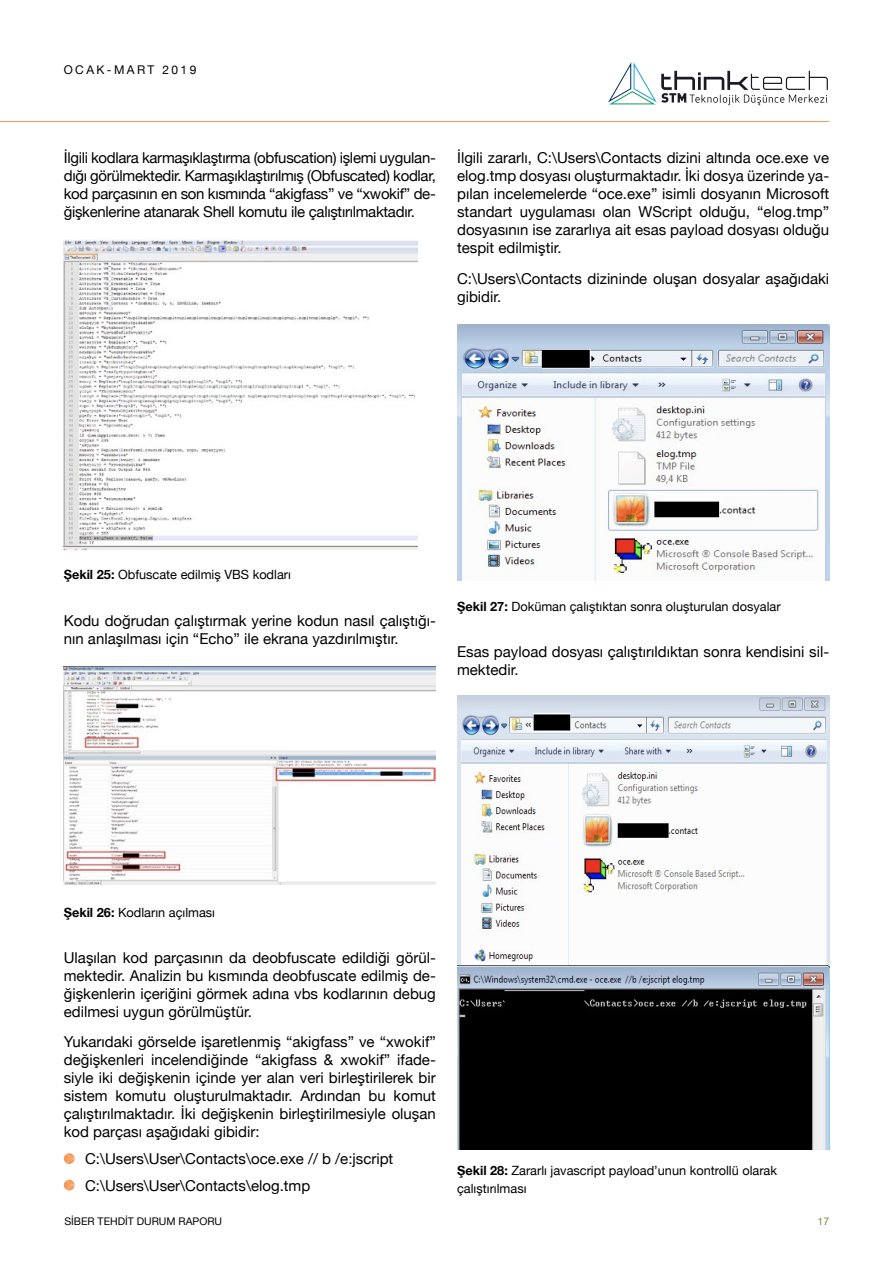
<style>
.page{position:relative;width:893px;height:1263px;background:#fff}
.page>*{position:absolute;margin:0;border:0;box-sizing:border-box;transform-origin:0 0}
.t1{font:15px/18px "Helvetica Neue";color:#000;text-align:justify}
.t2{font:12.75px/18px "Helvetica Neue";color:#000}
.t3{font:12px "Helvetica Neue";letter-spacing:.2em;color:#000}
.t4{font:10.5px "Helvetica Neue";color:#000}
.t5{font:10.5px "Helvetica Neue";color:#768d2e}
.s1{font-weight:700}
</style>
<div class="page">
<hr style="left:0;top:121px;width:829px;height:1px;background:#f49655">
<svg style="left:608px;top:62px;width:220px;height:43px"></svg>
<div style="left:64px;top:1153px;width:11px;height:11px;background:#f49956;border-radius:50%"></div>
<svg style="left:66px;top:1154px;width:9px;height:9px"></svg>
<div style="left:64px;top:1180px;width:11px;height:10px;background:#f49956;border-radius:50%"></div>
<svg style="left:66px;top:1180px;width:9px;height:10px"></svg>
<img style="left:457px;top:324px;width:372px;height:256px">
<img style="left:64px;top:239px;width:353px;height:312px">
<img style="left:64px;top:666px;width:372px;height:218px">
<img style="left:457px;top:696px;width:372px;height:453px">
<p class="t3" style="left:64px;top:61px;width:134px">OCAK-MART 2019</p>
<p class="t1" style="left:64px;top:150px;width:374px">İlgili kodlara karmaşıklaştırma (obfuscation) işlemi uygulan&shy;dığı görülmektedir. Karmaşıklaştırılmış (Obfuscated) kodlar, kod parçasının en son kısmında “akigfass” ve “xwokif” de&shy;ğişkenlerine atanarak Shell komutu ile çalıştırılmaktadır.</p>
<p class="t1" style="left:457px;top:150px;width:374px">İlgili zararlı, C:\Users\Contacts dizini altında oce.exe ve elog.tmp dosyası oluşturmaktadır. İki dosya üzerinde ya&shy;pılan incelemelerde “oce.exe” isimli dosyanın Microsoft standart uygulaması olan WScript olduğu, “elog.tmp” dosyasının ise zararlıya ait esas payload dosyası olduğu tespit edilmiştir.</p>
<p class="t1" style="left:457px;top:270px;width:374px">C:\Users\Contacts dizininde oluşan dosyalar aşağıdaki gibidir.</p>
<p class="t2" style="left:64px;top:566px;width:229px"><span class="s1">Şekil 25:</span> Obfuscate edilmiş VBS kodları</p>
<p class="t1" style="left:64px;top:612px;width:374px">Kodu doğrudan çalıştırmak yerine kodun nasıl çalıştığı&shy;nın anlaşılması için “Echo” ile ekrana yazdırılmıştır.</p>
<p class="t2" style="left:457px;top:598px;width:325px"><span class="s1">Şekil 27:</span> Doküman çalıştıktan sonra oluşturulan dosyalar</p>
<p class="t1" style="left:457px;top:643px;width:374px">Esas payload dosyası çalıştırıldıktan sonra kendisini sil&shy;mektedir.</p>
<p class="t2" style="left:64px;top:904px;width:153px"><span class="s1">Şekil 26:</span> Kodların açılması</p>
<p class="t1" style="left:64px;top:949px;width:374px">Ulaşılan kod parçasının da deobfuscate edildiği görül&shy;mektedir. Analizin bu kısmında deobfuscate edilmiş de&shy;ğişkenlerin içeriğini görmek adına vbs kodlarının debug edilmesi uygun görülmüştür.</p>
<p class="t1" style="left:64px;top:1034px;width:374px">Yukarıdaki görselde işaretlenmiş “akigfass” ve “xwokif” değişkenleri incelendiğinde “akigfass &amp; xwokif” ifade&shy;siyle iki değişkenin içinde yer alan veri birleştirilerek bir sistem komutu oluşturulmaktadır. Ardından bu komut çalıştırılmaktadır. İki değişkenin birleştirilmesiyle oluşan kod parçası aşağıdaki gibidir:</p>
<p class="t1" style="left:85px;top:1146px;width:310px;line-height:26.5px">C:\Users\User\Contacts\oce.exe // b /e:jscript<br>C:\Users\User\Contacts\elog.tmp</p>
<p class="t2" style="left:457px;top:1162px;width:321px"><span class="s1">Şekil 28:</span> Zararlı javascript payload’unun kontrollü olarak çalıştırılması</p>
<p class="t4" style="left:64px;top:1214px;width:159px">SİBER TEHDİT DURUM RAPORU</p>
<p class="t5" style="left:817px;top:1214px;width:13px">17</p>
</div>
